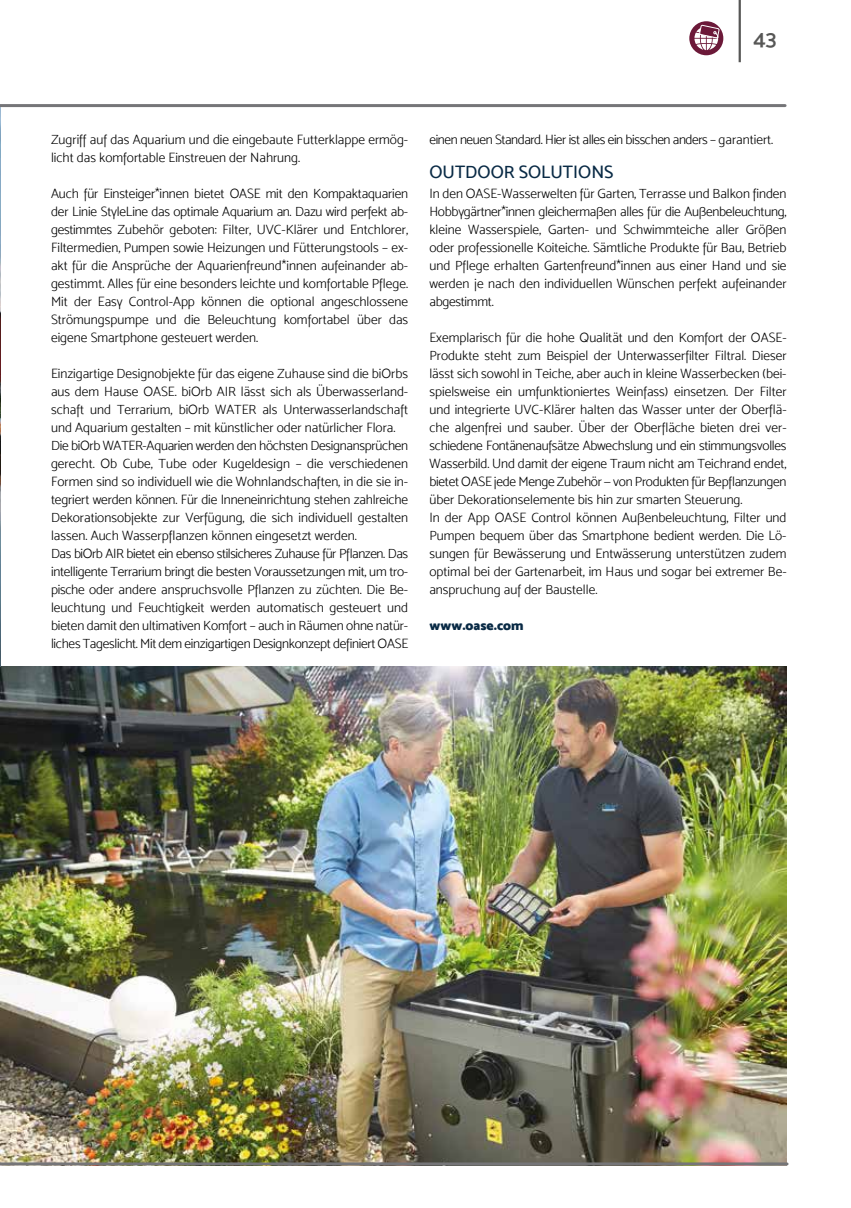
<style>
.page{position:relative;width:851px;height:1208px;background:#fff}
.page>*{position:absolute;margin:0;border:0;box-sizing:border-box;transform-origin:0 0}
.t1{font:22.5px "Mosk Semi Bold 600";color:#575756}
.t2{font:18px "Mosk Medium 500";color:#092a45}
.t3{font:13.5px/18px "Mosk Light 300";color:#000}
.t4{font:13.5px "Mosk Light 300";letter-spacing:-.03em;color:#000}
.t5{font:13.5px "Mosk Ultra Bold 900";color:#092a45}
</style>
<div class="page">
<div style="left:689px;top:21px;width:34px;height:34px;background:#6c1939;border-radius:50%"></div>
<hr style="left:738px;top:0;width:2px;height:62px;background:#575756">
<svg style="left:694px;top:24px;width:26px;height:26px"></svg>
<img style="left:0;top:666px;width:786px;height:496px">
<hr style="left:0;top:1162px;width:787px;height:3px;background:#757578">
<img style="left:0;top:107px;width:1px;height:559px">
<hr style="left:0;top:104px;width:785px;height:3px;background:#757578">
<h1 class="t1" style="left:753px;top:25px;width:25px">43</h1>
<p class="t3" style="left:51px;top:130px;width:358px">Zugriff auf das Aquarium und die eingebaute Futterklappe ermög&shy;licht das komfortable Einstreuen der Nahrung.</p>
<p class="t3" style="left:51px;top:184px;width:358px;text-align:justify">Auch für Einsteiger*innen bietet OASE mit den Kompaktaquarien der Linie StyleLine das optimale Aquarium an. Dazu wird perfekt ab&shy;gestimmtes Zubehör geboten: Filter, UVC-Klärer und Entchlorer, Filtermedien, Pumpen sowie Heizungen und Fütterungstools – ex&shy;akt für die Ansprüche der Aquarienfreund*innen aufeinander ab&shy;gestimmt. Alles für eine besonders leichte und komfortable Pflege.<br>Mit der Easy Control-App können die optional angeschlossene Strömungspumpe und die Beleuchtung komfortabel über das eigene Smartphone gesteuert werden.</p>
<p class="t3" style="left:51px;top:364px;width:358px">Einzigartige Designobjekte für das eigene Zuhause sind die biOrbs aus dem Hause OASE. biOrb AIR lässt sich als Überwasserland&shy;schaft und Terrarium, biOrb WATER als Unterwasserlandschaft und Aquarium gestalten – mit künstlicher oder natürlicher Flora.<br>Die biOrb WATER-Aquarien werden den höchsten Designansprüchen gerecht. Ob Cube, Tube oder Kugeldesign – die verschiedenen Formen sind so individuell wie die Wohnlandschaften, in die sie in&shy;tegriert werden können. Für die Inneneinrichtung stehen zahlreiche Dekorationsobjekte zur Verfügung, die sich individuell gestalten lassen. Auch Wasserpflanzen können eingesetzt werden.<br>Das biOrb AIR bietet ein ebenso stilsicheres Zuhause für Pflanzen. Das intelligente Terrarium bringt die besten Voraussetzungen mit, um tro&shy;pische oder andere anspruchsvolle Pflanzen zu züchten. Die Be&shy;leuchtung und Feuchtigkeit werden automatisch gesteuert und bieten damit den ultimativen Komfort – auch in Räumen ohne natür&shy;liches Tageslicht. Mit dem einzigartigen Designkonzept definiert OASE</p>
<p class="t4" style="left:429px;top:132px;width:345px">einen neuen Standard. Hier ist alles ein bisschen anders – garantiert.</p>
<h2 class="t2" style="left:429px;top:162px;width:186px">OUTDOOR SOLUTIONS</h2>
<p class="t3" style="left:429px;top:184px;width:358px;text-align:justify">In den OASE-Wasserwelten für Garten, Terrasse und Balkon finden Hobbygärtner*innen gleichermaßen alles für die Außenbeleuchtung, kleine Wasserspiele, Garten- und Schwimmteiche aller Größen oder professionelle Koiteiche. Sämtliche Produkte für Bau, Betrieb und Pflege erhalten Gartenfreund*innen aus einer Hand und sie werden je nach den individuellen Wünschen perfekt aufeinander abgestimmt.</p>
<p class="t3" style="left:429px;top:328px;width:358px">Exemplarisch für die hohe Qualität und den Komfort der OASE-Produkte steht zum Beispiel der Unterwasserfilter Filtral. Dieser lässt sich sowohl in Teiche, aber auch in kleine Wasserbecken (bei&shy;spielsweise ein umfunktioniertes Weinfass) einsetzen. Der Filter und integrierte UVC-Klärer halten das Wasser unter der Oberflä&shy;che algenfrei und sauber. Über der Oberfläche bieten drei ver&shy;schiedene Fontänenaufsätze Abwechslung und ein stimmungsvolles Wasserbild. Und damit der eigene Traum nicht am Teichrand endet, bietet OASE jede Menge Zubehör — von Produkten für Bepflanzungen über Dekorationselemente bis hin zur smarten Steuerung.<br>In der App OASE Control können Außenbeleuchtung, Filter und Pumpen bequem über das Smartphone bedient werden. Die Lö&shy;sungen für Bewässerung und Entwässerung unterstützen zudem optimal bei der Gartenarbeit, im Haus und sogar bei extremer Be&shy;anspruchung auf der Baustelle.</p>
<p class="t5" style="left:429px;top:617px;width:96px">www.oase.com</p>
</div>
